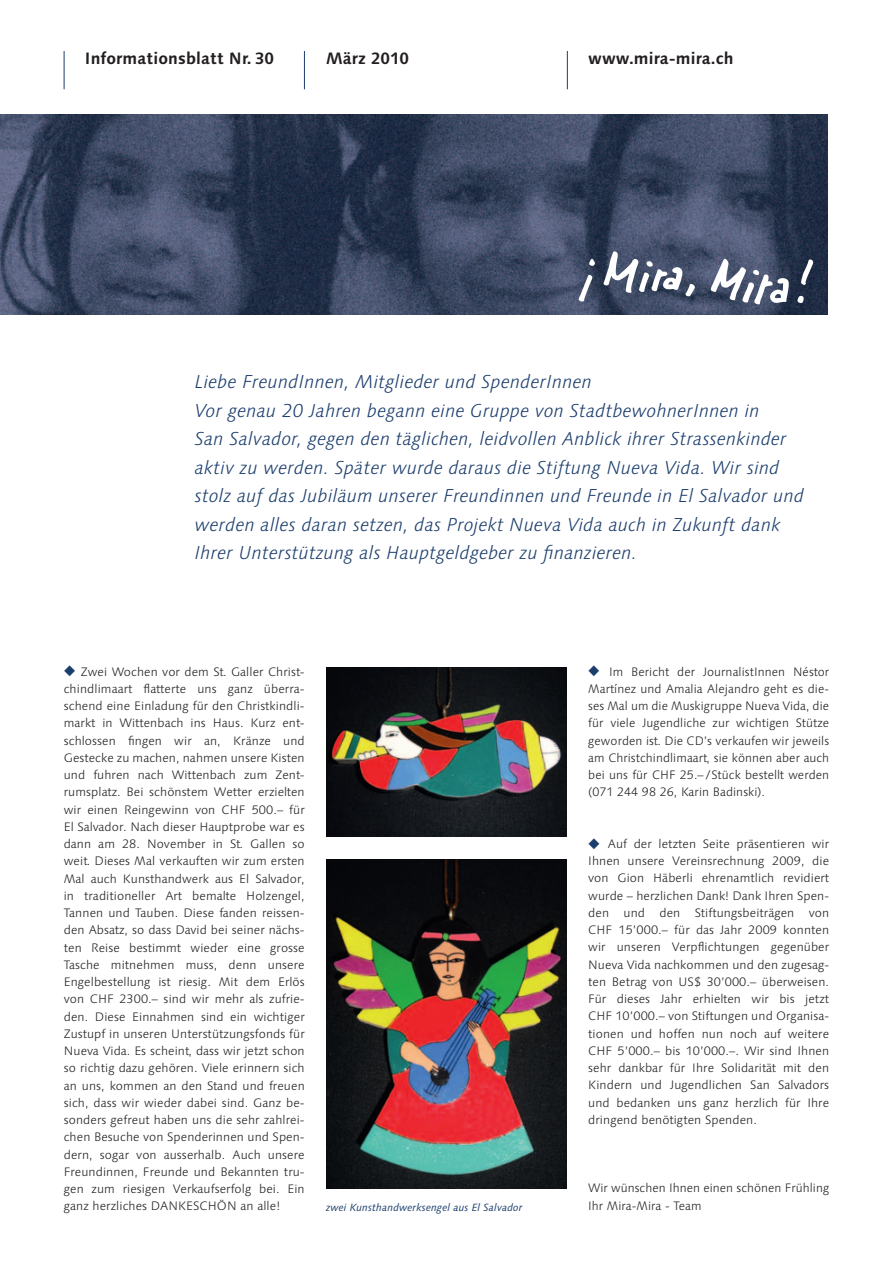
<style>
.page{position:relative;width:893px;height:1263px;background:#fff}
.page>*{position:absolute;margin:0;border:0;box-sizing:border-box;transform-origin:0 0}
.t1{font:italic 300 18.75px/28.5px "Linotype Syntax";letter-spacing:.005em;color:#1c3e6d}
.t2{font:700 16.5px "Linotype Syntax";letter-spacing:.005em;color:#231f20}
.t3{font:300 12.3px/17.2px "Linotype Syntax";letter-spacing:.005em;color:#231f20;text-align:justify}
.t4{font:italic 10.5px "Linotype Syntax";letter-spacing:.005em;color:#1c3e6d}
.s1{color:#1c3e6d}
</style>
<div class="page">
<img style="left:0;top:115px;width:827px;height:200px">
<svg style="left:589px;top:258px;width:6px;height:8px"></svg>
<svg style="left:578px;top:275px;width:14px;height:27px"></svg>
<svg style="left:603px;top:251px;width:93px;height:46px"></svg>
<svg style="left:710px;top:258px;width:80px;height:47px"></svg>
<svg style="left:801px;top:259px;width:12px;height:26px"></svg>
<svg style="left:797px;top:295px;width:7px;height:9px"></svg>
<hr style="left:64px;top:51px;width:1px;height:38px;background:#1c3e6d">
<hr style="left:304px;top:51px;width:1px;height:38px;background:#1c3e6d">
<hr style="left:567px;top:51px;width:1px;height:38px;background:#1c3e6d">
<img style="left:326px;top:668px;width:241px;height:169px">
<img style="left:326px;top:859px;width:241px;height:330px">
<h2 class="t2" style="left:85px;top:48px;width:191px">Informationsblatt Nr. 30</h2>
<h2 class="t2" style="left:326px;top:48px;width:85px">März 2010</h2>
<h2 class="t2" style="left:588px;top:48px;width:147px">www.mira-mira.ch</h2>
<p class="t1" style="left:195px;top:368px;width:611px">Liebe FreundInnen, Mitglieder und SpenderInnen<br>Vor genau 20 Jahren begann eine Gruppe von StadtbewohnerInnen in<br>San Salvador, gegen den täglichen, leidvollen Anblick ihrer Strassenkinder aktiv zu werden. Später wurde daraus die Stiftung Nueva Vida. Wir sind stolz auf das Jubiläum unserer Freundinnen und Freunde in El Salvador und werden alles daran setzen, das Projekt Nueva Vida auch in Zukunft dank Ihrer Unterstützung als Hauptgeldgeber zu finanzieren.</p>
<p class="t3" style="left:64px;top:663px;width:242px"><span class="s1">◆</span> Zwei Wochen vor dem St. Galler Christ&shy;chindlimaart flatterte uns ganz überra&shy;schend eine Einladung für den Christkindli&shy;markt in Wittenbach ins Haus. Kurz ent&shy;schlossen fingen wir an, Kränze und Gestecke zu machen, nahmen unsere Kisten und fuhren nach Wittenbach zum Zent&shy;rumsplatz. Bei schönstem Wetter erzielten wir einen Reingewinn von CHF 500.– für El Salvador. Nach dieser Hauptprobe war es dann am 28. November in St. Gallen so weit. Dieses Mal verkauften wir zum ersten Mal auch Kunsthandwerk aus El Salvador, in traditioneller Art bemalte Holzengel, Tannen und Tauben. Diese fanden reissen&shy;den Absatz, so dass David bei seiner nächs&shy;ten Reise bestimmt wieder eine grosse Tasche mitnehmen muss, denn unsere Engelbestellung ist riesig. Mit dem Erlös von CHF 2300.– sind wir mehr als zufrie&shy;den. Diese Einnahmen sind ein wichtiger Zustupf in unseren Unterstützungsfonds für Nueva Vida. Es scheint, dass wir jetzt schon so richtig dazu gehören. Viele erinnern sich an uns, kommen an den Stand und freuen sich, dass wir wieder dabei sind. Ganz be&shy;sonders gefreut haben uns die sehr zahlrei&shy;chen Besuche von Spenderinnen und Spen&shy;dern, sogar von ausserhalb. Auch unsere Freundinnen, Freunde und Bekannten tru&shy;gen zum riesigen Verkaufserfolg bei. Ein ganz herzliches DANKESCHÖN an alle!</p>
<p class="t3" style="left:588px;top:663px;width:242px"><span class="s1">◆</span> Im Bericht der JournalistInnen Néstor Martínez und Amalia Alejandro geht es die&shy;ses Mal um die Muskigruppe Nueva Vida, die für viele Jugendliche zur wichtigen Stütze geworden ist. Die CD’s verkaufen wir jeweils am Christchindlimaart, sie können aber auch bei uns für CHF 25.– /Stück bestellt werden (071 244 98 26, Karin Badinski).</p>
<p class="t3" style="left:588px;top:835px;width:242px"><span class="s1">◆</span> Auf der letzten Seite präsentieren wir Ihnen unsere Vereinsrechnung 2009, die von Gion Häberli ehrenamtlich revidiert wurde – herzlichen Dank! Dank Ihren Spen&shy;den und den Stiftungsbeiträgen von CHF 15’000.– für das Jahr 2009 konnten wir unseren Verpflichtungen gegenüber Nueva Vida nachkommen und den zugesag&shy;ten Betrag von US$ 30’000.– überweisen.<br>Für dieses Jahr erhielten wir bis jetzt CHF 10’000.– von Stiftungen und Organisa&shy;tionen und hoffen nun noch auf weitere CHF 5’000.– bis 10’000.–. Wir sind Ihnen sehr dankbar für Ihre Solidarität mit den Kindern und Jugendlichen San Salvadors und bedanken uns ganz herzlich für Ihre dringend benötigten Spenden.</p>
<p class="t3" style="left:588px;top:1179px;width:242px">Wir wünschen Ihnen einen schönen Frühling<br>Ihr Mira-Mira - Team</p>
<p class="t4" style="left:326px;top:1201px;width:198px">zwei Kunsthandwerksengel aus El Salvador</p>
</div>
